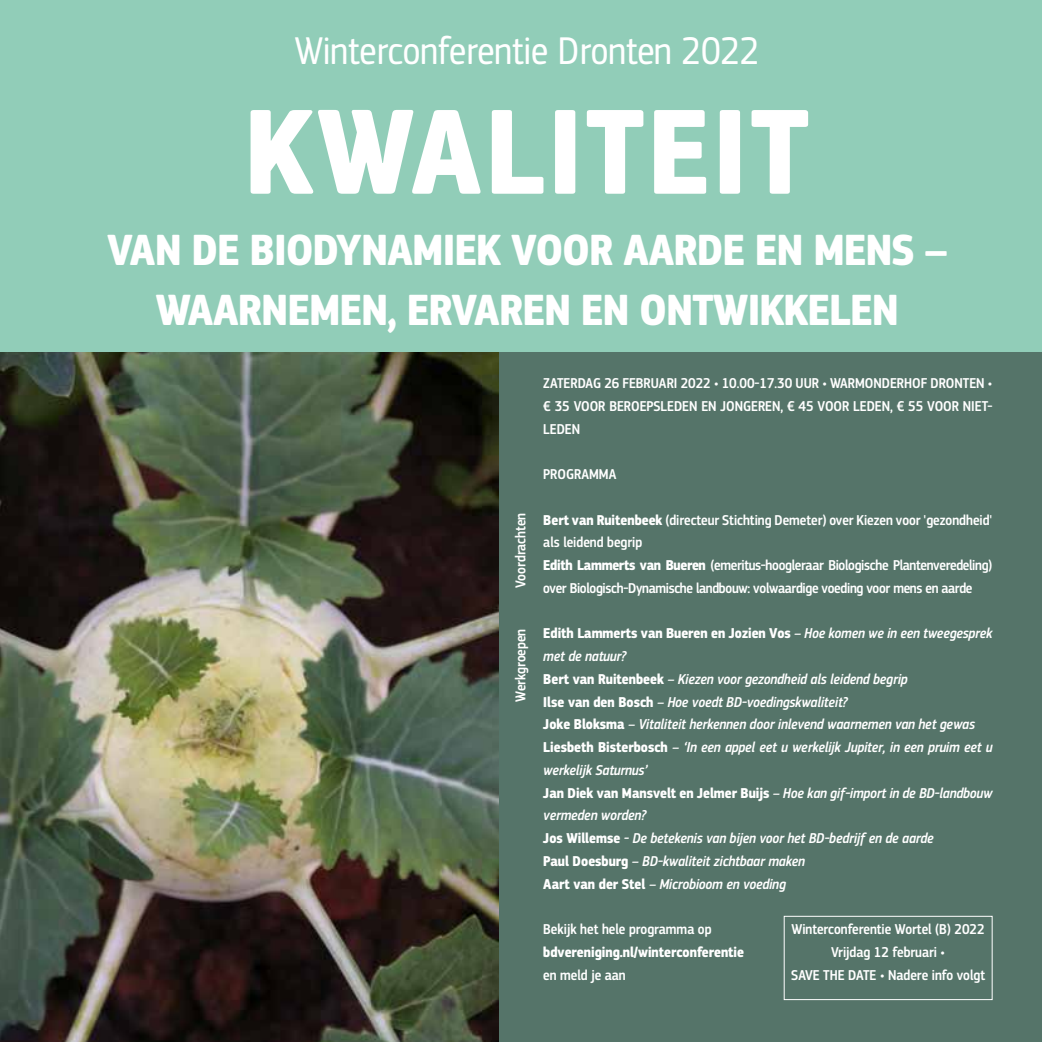
<style>
.page{position:relative;width:1042px;height:1042px;background:#fff}
.page>*{position:absolute;margin:0;border:0;box-sizing:border-box;transform-origin:0 0}
.t1{font:700 126px "PF Square Sans Cond Pro";letter-spacing:.03em;color:#fff}
.t2{font:700 45.5px/59.5px "PF Square Sans Cond Pro";letter-spacing:-.01em;color:#fff;text-align:center}
.t3{font:40.25px "PF Square Sans Cond Pro";color:#fff}
.t4{font:italic 500 14.88px/22.8px "PF Square Sans Cond Pro";color:#fff}
.t5{font:500 14.88px/22.8px "PF Square Sans Cond Pro";color:#fff;text-align:justify}
.t6{font:500 14.88px/22.8px "PF Square Sans Cond Pro";letter-spacing:-.02em;color:#fff}
.t7{font:700 14.88px "PF Square Sans Cond Pro";color:#fff}
.s1{font-weight:700}
.s2{font-weight:700;font-style:normal}
</style>
<div class="page">
<div style="left:495px;top:0;width:547px;height:1042px;background:#557469"></div>
<img style="left:0;top:351px;width:499px;height:691px">
<div style="left:0;top:0;width:1042px;height:351px;background:#91cdb8"></div>
<div style="left:784px;top:916px;width:208px;height:84px;border:1px solid #fff"></div>
<h3 class="t3" style="left:295px;top:28px;width:466px">Winterconferentie Dronten 2022</h3>
<h1 class="t1" style="left:245px;top:75px;width:565px">KWALITEIT</h1>
<h2 class="t2" style="left:107px;top:221px;width:841px">VAN DE BIODYNAMIEK VOOR AARDE EN MENS –<br>WAARNEMEN, ERVAREN EN ONTWIKKELEN</h2>
<p class="t5" style="left:510px;top:588px;width:77px;rotate:-90deg">Voordrachten</p>
<p class="t5" style="left:510px;top:702px;width:74px;rotate:-90deg">Werkgroepen</p>
<p class="t5" style="left:543px;top:372px;width:450px">ZATERDAG 26 FEBRUARI 2022 • 10.00-17.30 UUR • WARMONDERHOF DRONTEN • € 35 VOOR BEROEPSLEDEN EN JONGEREN, € 45 VOOR LEDEN, € 55 VOOR NIET-LEDEN</p>
<p class="t5" style="left:543px;top:463px;width:75px">PROGRAMMA</p>
<p class="t6" style="left:543px;top:508px;width:450px"><span class="s1">Bert van Ruitenbeek</span> (directeur Stichting Demeter) over Kiezen voor 'gezondheid' als leidend begrip<br><span class="s1">Edith Lammerts van Bueren</span> (emeritus-hoogleraar Biologische Plantenveredeling) over Biologisch-Dynamische landbouw: volwaardige voeding voor mens en aarde</p>
<p class="t4" style="left:543px;top:622px;width:450px"><span class="s2">Edith Lammerts van Bueren en Jozien Vos</span> – Hoe komen we in een tweegesprek met de natuur?<br><span class="s2">Bert van Ruitenbeek</span> – Kiezen voor gezondheid als leidend begrip<br><span class="s2">Ilse van den Bosch</span> – Hoe voedt BD-voedingskwaliteit?<br><span class="s2">Joke Bloksma</span> – Vitaliteit herkennen door inlevend waarnemen van het gewas <span class="s2">Liesbeth Bisterbosch</span> – ‘In een appel eet u werkelijk Jupiter, in een pruim eet u werkelijk Saturnus’<br><span class="s2">Jan Diek van Mansvelt en Jelmer Buijs</span> – Hoe kan gif-import in de BD-landbouw vermeden worden?<br><span class="s2">Jos Willemse</span> - De betekenis van bijen voor het BD-bedrijf en de aarde<br><span class="s2">Paul Doesburg</span> – BD-kwaliteit zichtbaar maken<br><span class="s2">Aart van der Stel</span> – Microbioom en voeding</p>
<p class="t5" style="left:543px;top:918px;width:170px">Bekijk het hele programma op</p>
<p class="t7" style="left:543px;top:943px;width:202px">bdvereniging.nl/winterconferentie</p>
<p class="t5" style="left:543px;top:963px;width:84px">en meld je aan</p>
<p class="t5" style="left:791px;top:918px;width:195px;text-align:center">Winterconferentie Wortel (B) 2022<br>Vrijdag 12 februari •<br>SAVE THE DATE • Nadere info volgt</p>
</div>
